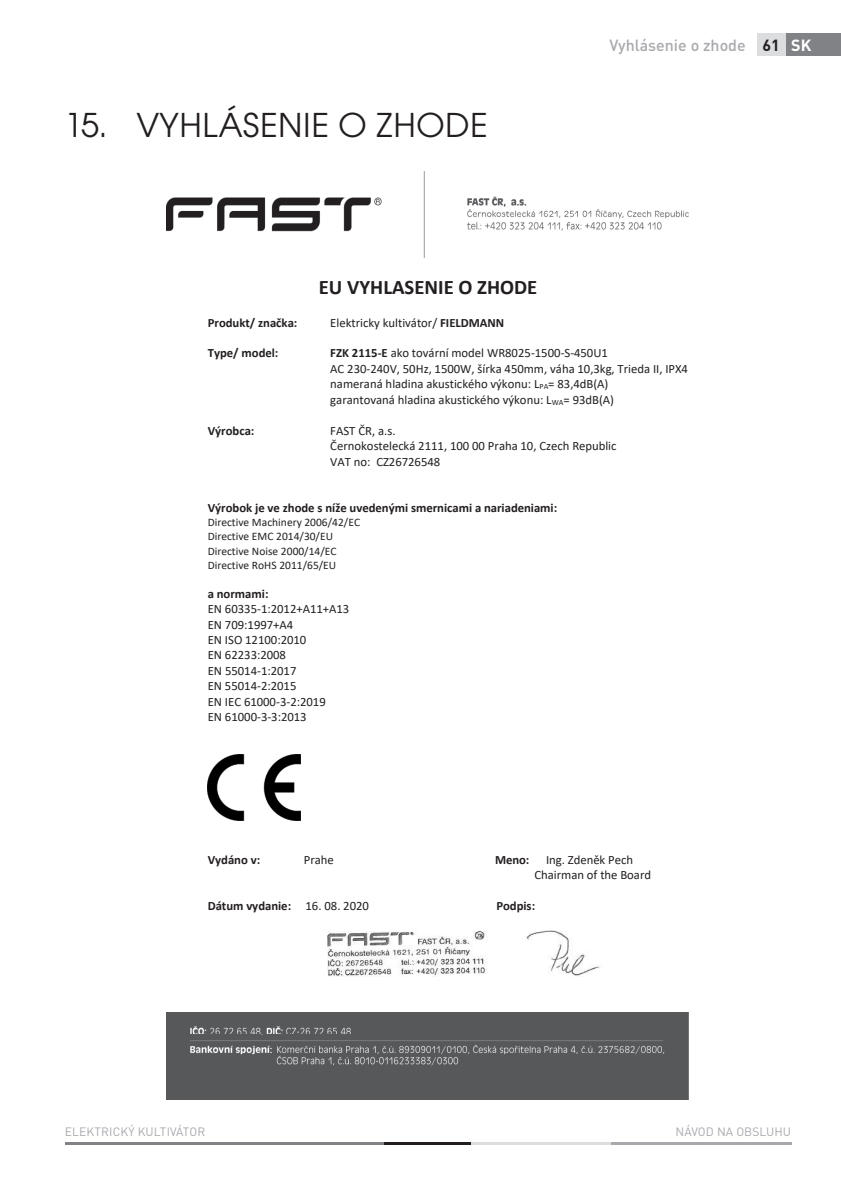
<style>
.page{position:relative;width:841px;height:1187px;background:#fff}
.page>*{position:absolute;margin:0;border:0;box-sizing:border-box;transform-origin:0 0}
.kapitola{font:36px "Avant Gar Got Itc TOT Boo";letter-spacing:.015em;color:#231f20}
.t1{font:700 20.8px "Calibri";color:#231f20}
.t2{font:500 16px "DIN Pro";color:#a8a9ad}
.t3{font:700 16px "DIN Pro";color:#fff}
.t4{font:12.6px/15.4px "Calibri";color:#231f20}
.t5{font:700 12.6px "Calibri";letter-spacing:-.005em;color:#231f20}
.t6{font:12px "DIN Pro";letter-spacing:.01em;color:#a8a9ad}
.t7{font:11.4px/14px "Calibri";color:#231f20}
.s1{font-weight:700;color:#231f20}
.s2{font-weight:700}
.s3{font-weight:400}
</style>
<div class="page">
<hr style="left:609px;top:1142px;width:181px;height:3px;background:#a8a9ad">
<hr style="left:471px;top:1142px;width:139px;height:3px;background:#dcdddf">
<hr style="left:65px;top:1142px;width:319px;height:3px;background:#808285">
<hr style="left:384px;top:1142px;width:87px;height:3px;background:#231f20">
<div style="left:785px;top:33px;width:55px;height:23px;background:#808285"></div>
<div style="left:756px;top:33px;width:29px;height:23px;background:#dcdddf"></div>
<img style="left:167px;top:171px;width:521px;height:87px">
<img style="left:167px;top:1012px;width:521px;height:87px">
<img style="left:208px;top:754px;width:92px;height:66px">
<img style="left:327px;top:930px;width:274px;height:46px">
<p class="kapitola" style="left:65px;top:104px;width:424px">15. VYHLÁSENIE O ZHODE</p>
<p class="t2" style="left:609px;top:35px;width:172px">Vyhlásenie o zhode <span class="s1">61</span></p>
<p class="t3" style="left:791px;top:34px;width:22px">SK</p>
<p class="t1" style="left:319px;top:272px;width:220px">EU VYHLASENIE O ZHODE</p>
<p class="t5" style="left:208px;top:313px;width:91px">Produkt/ značka:</p>
<p class="t4" style="left:330px;top:314px;width:175px">Elektricky kultivátor/ <span class="s2">FIELDMANN</span></p>
<p class="t5" style="left:208px;top:344px;width:72px">Type/ model:</p>
<p class="t4" style="left:330px;top:345px;width:359px"><span class="s2">FZK 2115-E</span> ako tovární model WR8025-1500-S-450U1<br>AC 230-240V, 50Hz, 1500W, šírka 450mm, váha 10,3kg, Trieda II, IPX4 nameraná hladina akustického výkonu: L<sub>PA</sub>= 83,4dB(A)<br>garantovaná hladina akustického výkonu: L<sub>WA</sub>= 93dB(A)</p>
<p class="t5" style="left:208px;top:422px;width:48px">Výrobca:</p>
<p class="t4" style="left:330px;top:422px;width:288px">FAST ČR, a.s.<br>Černokostelecká 2111, 100 00 Praha 10, Czech Republic<br>VAT no: CZ26726548</p>
<p class="t5" style="left:208px;top:499px;width:351px">Výrobok je ve zhode s níže uvedenými smernicami a nariadeniami:</p>
<p class="t7" style="left:208px;top:515px;width:154px">Directive Machinery 2006/42/EC<br>Directive EMC 2014/30/EU<br>Directive Noise 2000/14/EC<br>Directive RoHS 2011/65/EU</p>
<p class="t4" style="left:208px;top:585px;width:143px"><span class="s2">a normami:<br></span>EN 60335-1:2012+A11+A13<br>EN 709:1997+A4<br>EN ISO 12100:2010<br>EN 62233:2008<br>EN 55014-1:2017<br>EN 55014-2:2015<br>EN IEC 61000-3-2:2019<br>EN 61000-3-3:2013</p>
<p class="t5" style="left:208px;top:850px;width:54px">Vydáno v:</p>
<p class="t4" style="left:304px;top:851px;width:32px">Prahe</p>
<p class="t5" style="left:495px;top:850px;width:36px">Meno:</p>
<p class="t4" style="left:534px;top:851px;width:118px;text-align:center">Ing. Zdeněk Pech<br>Chairman of the Board</p>
<p class="t5" style="left:208px;top:897px;width:163px">Dátum vydanie: <span class="s3">16. 08. 2020</span></p>
<p class="t5" style="left:496px;top:897px;width:40px">Podpis:</p>
<p class="t6" style="left:65px;top:1122px;width:142px">ELEKTRICKÝ KULTIVÁTOR</p>
<p class="t6" style="left:675px;top:1122px;width:117px">NÁVOD NA OBSLUHU</p>
</div>
